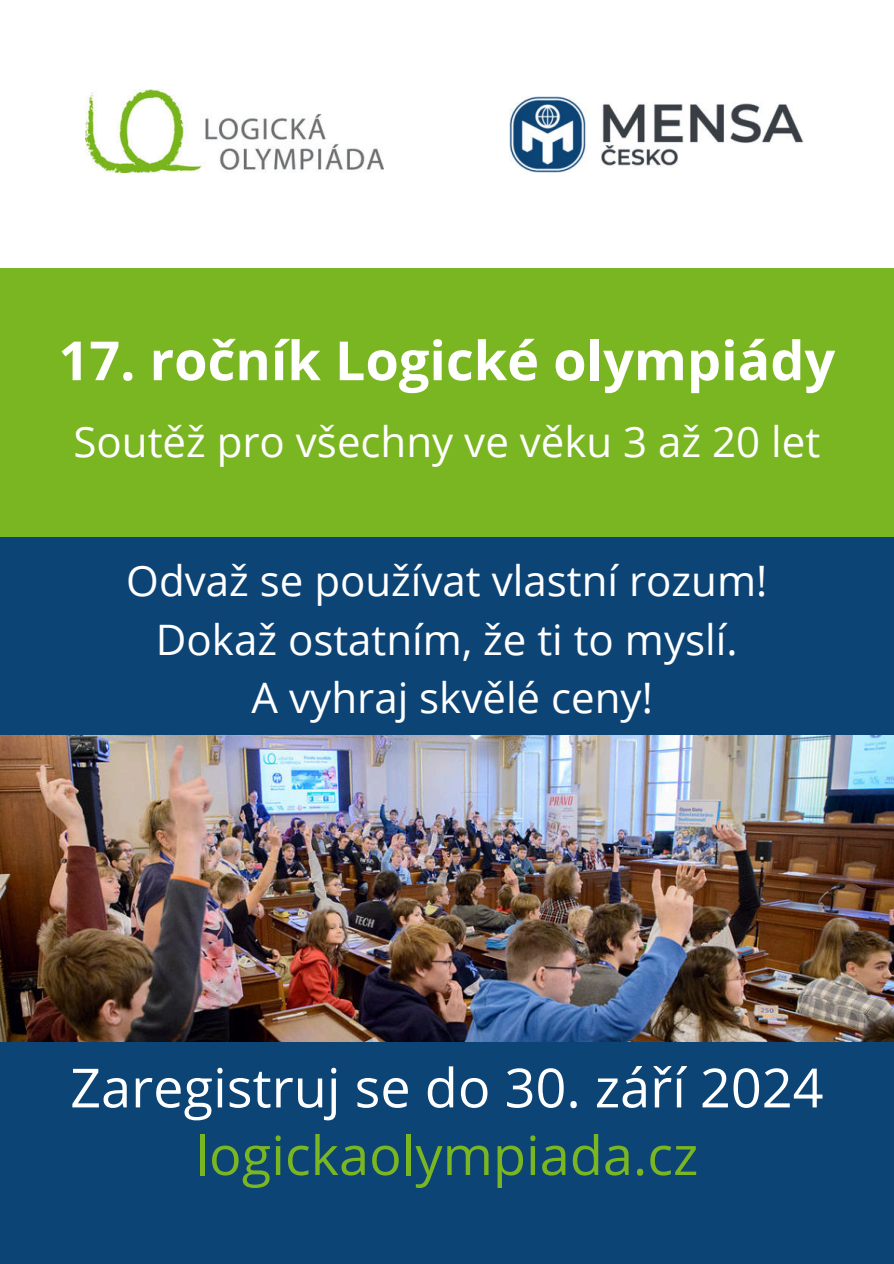
<style>
.page{position:relative;width:894px;height:1264px;background:#fff}
.page>*{position:absolute;margin:0;border:0;box-sizing:border-box;transform-origin:0 0}
.t1{font:54px "Open Sans";color:#fff}
.t2{font:700 54px "Open Sans";color:#fff}
.t3{font:54px "Open Sans";color:#7ab621}
.t4{font:42px/58.5px "Open Sans";color:#fff;text-align:center}
</style>
<div class="page">
<div style="left:0;top:0;width:893px;height:1263px;background:#0d4476"></div>
<div style="left:0;top:0;width:893px;height:268px;background:#fff"></div>
<div style="left:0;top:268px;width:893px;height:268px;background:#7ab621"></div>
<img style="left:509px;top:96px;width:294px;height:77px">
<img style="left:86px;top:89px;width:297px;height:84px">
<img style="left:0;top:735px;width:893px;height:306px">
<p class="t2" style="left:58px;top:322px;width:778px">17. ročník Logické olympiády</p>
<p class="t4" style="left:73px;top:411px;width:748px">Soutěž pro všechny ve věku 3 až 20 let</p>
<p class="t4" style="left:126px;top:550px;width:642px">Odvaž se používat vlastní rozum!<br>Dokaž ostatním, že ti to myslí.<br>A vyhraj skvělé ceny!</p>
<p class="t1" style="left:70px;top:1050px;width:754px">Zaregistruj se do 30. září 2024</p>
<p class="t3" style="left:195px;top:1118px;width:504px">logickaolympiada.cz</p>
</div>
